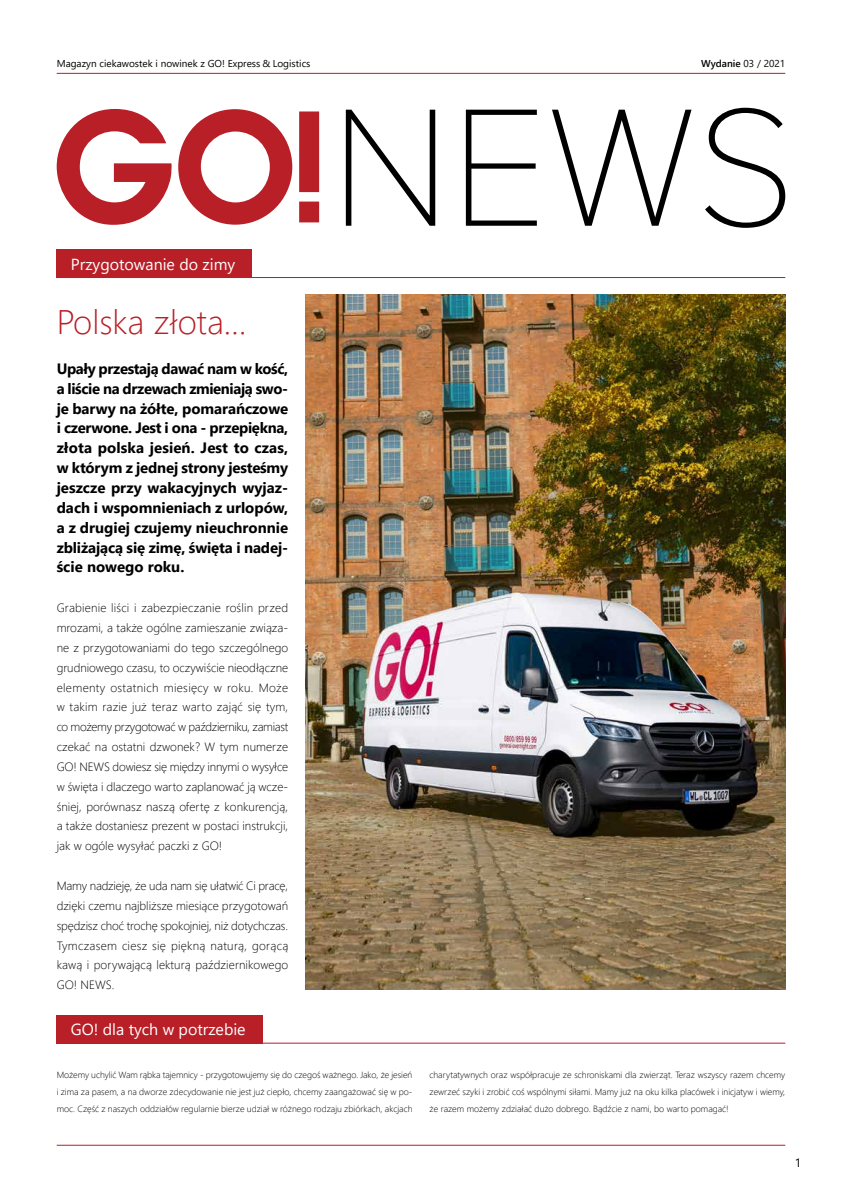
<style>
.page{position:relative;width:842px;height:1191px;background:#fff}
.page>*{position:absolute;margin:0;border:0;box-sizing:border-box;transform-origin:0 0}
.t1{font:300 34px "Segoe UI";color:#b91f27}
.t2{font:16px "Segoe UI";color:#fff}
.t3{font:700 15px/19.8px "Segoe UI";letter-spacing:-.01em;color:#000;text-align:justify}
.t4{font:300 12px/19.8px "Segoe UI";color:#000;text-align:justify}
.t5{font:12px "Segoe UI";color:#000}
.t6{font:10px "Segoe UI";color:#000}
.t7{font:600 10px "Segoe UI";color:#000}
.t8{font:300 9px/17px "Segoe UI";color:#000;text-align:justify}
.s1{font-weight:400}
</style>
<div class="page">
<hr style="left:57px;top:1144px;width:728px;height:1px;background:#b91f27">
<hr style="left:57px;top:73px;width:728px;height:1px;background:#b91f27">
<svg style="left:57px;top:109px;width:262px;height:116px"></svg>
<svg style="left:346px;top:108px;width:439px;height:120px"></svg>
<hr style="left:57px;top:277px;width:728px;height:1px;background:#b91f27">
<div style="left:57px;top:249px;width:195px;height:29px;background:#b91f27"></div>
<hr style="left:57px;top:1042px;width:728px;height:1px;background:#b91f27">
<div style="left:57px;top:1015px;width:206px;height:28px;background:#b91f27"></div>
<img style="left:305px;top:295px;width:480px;height:694px">
<p class="t6" style="left:57px;top:54px;width:255px">Magazyn ciekawostek i nowinek z GO! Express &amp; Logistics</p>
<p class="t7" style="left:701px;top:54px;width:86px">Wydanie <span class="s1">03 / 2021</span></p>
<h2 class="t2" style="left:71px;top:249px;width:166px">Przygotowanie do zimy</h2>
<h1 class="t1" style="left:57px;top:290px;width:191px">Polska złota…</h1>
<p class="t3" style="left:57px;top:357px;width:233px">Upały przestają dawać nam w kość, a liście na drzewach zmieniają swo&shy;je barwy na żółte, pomarańczowe i czerwone. Jest i ona - przepiękna, złota polska jesień. Jest to czas, w którym z jednej strony jesteśmy jeszcze przy wakacyjnych wyjaz&shy;dach i wspomnieniach z urlopów, a z drugiej czujemy nieuchronnie zbliżającą się zimę, święta i nadej&shy;ście nowego roku.</p>
<p class="t4" style="left:57px;top:597px;width:233px">Grabienie liści i zabezpieczanie roślin przed mrozami, a także ogólne zamieszanie związa&shy;ne z przygotowaniami do tego szczególnego grudniowego czasu, to oczywiście nieodłączne elementy ostatnich miesięcy w roku. Może w takim razie już teraz warto zająć się tym, co możemy przygotować w październiku, zamiast czekać na ostatni dzwonek? W tym numerze GO! NEWS dowiesz się między innymi o wysyłce w święta i dlaczego warto zaplanować ją wcze&shy;śniej, porównasz naszą ofertę z konkurencją, a także dostaniesz prezent w postaci instrukcji, jak w ogóle wysyłać paczki z GO!</p>
<p class="t4" style="left:57px;top:874px;width:233px">Mamy nadzieję, że uda nam się ułatwić Ci pracę, dzięki czemu najbliższe miesiące przygotowań spędzisz choć trochę spokojniej, niż dotychczas.<br>Tymczasem ciesz się piękną naturą, gorącą kawą i porywającą lekturą październikowego GO! NEWS.</p>
<h2 class="t2" style="left:71px;top:1014px;width:176px">GO! dla tych w potrzebie</h2>
<p class="t8" style="left:57px;top:1065px;width:357px">Możemy uchylić Wam rąbka tajemnicy - przygotowujemy się do czegoś ważnego. Jako, że jesień i zima za pasem, a na dworze zdecydowanie nie jest już ciepło, chcemy zaangażować się w po&shy;moc. Część z naszych oddziałów regularnie bierze udział w różnego rodzaju zbiórkach, akcjach</p>
<p class="t8" style="left:429px;top:1065px;width:357px">charytatywnych oraz współpracuje ze schroniskami dla zwierząt. Teraz wszyscy razem chcemy zewrzeć szyki i zrobić coś wspólnymi siłami. Mamy już na oku kilka placówek i inicjatyw i wiemy, że razem możemy zdziałać dużo dobrego. Bądźcie z nami, bo warto pomagać!</p>
<p class="t5" style="left:795px;top:1151px;width:8px">1</p>
</div>
